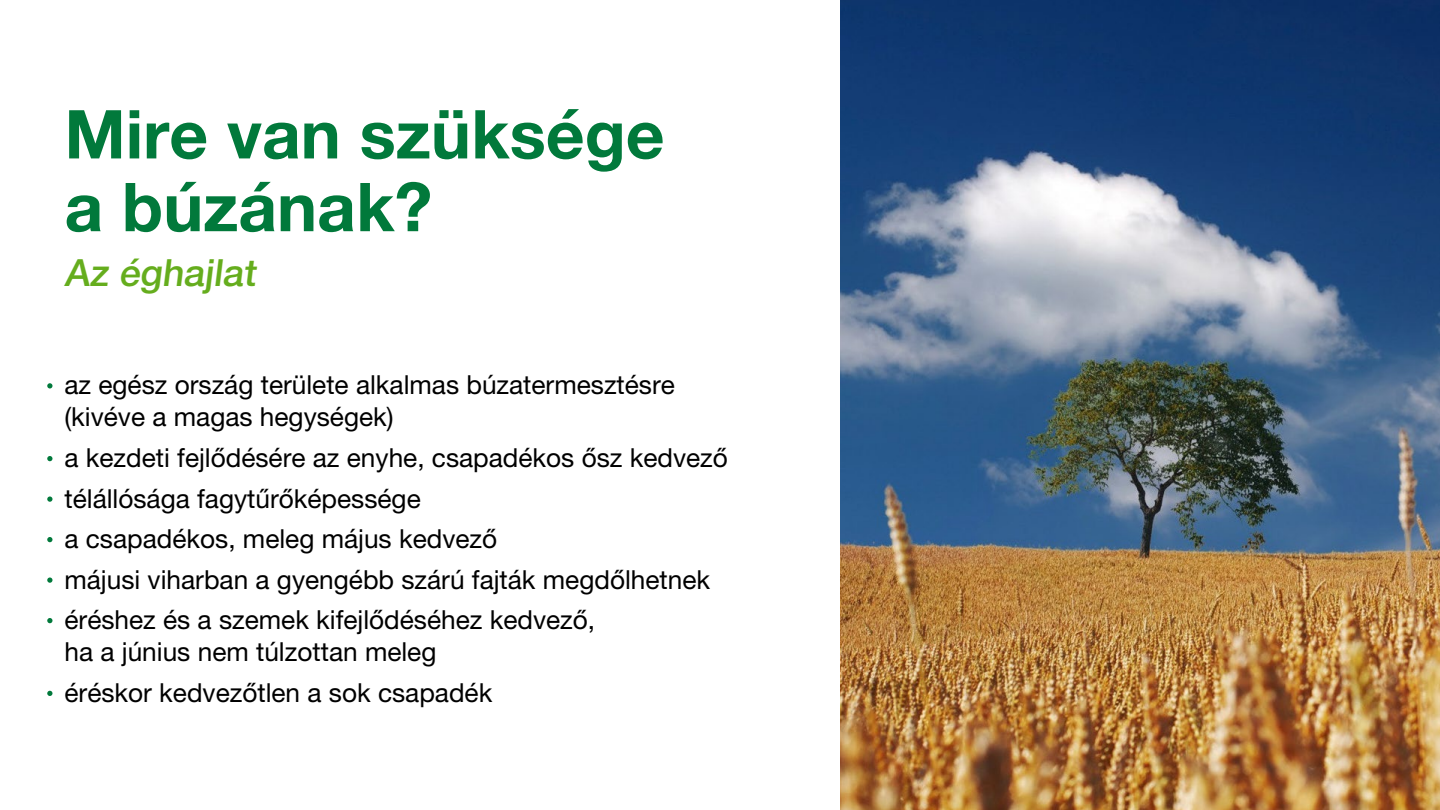
<style>
.page{position:relative;width:1440px;height:810px;background:#fff}
.page>*{position:absolute;margin:0;border:0;box-sizing:border-box;transform-origin:0 0}
.t1{font:700 67.5px/72.8px "Helvetica Neue LT Pro";color:#01793b}
.t2{font:500 37.5px "Helvetica Neue LT Pro";color:#65ad1d}
.t3{font:26.25px/31.5px "Helvetica Neue LT Pro";color:#000}
</style>
<div class="page">
<img style="left:840px;top:0;width:600px;height:810px">
<svg style="left:47px;top:383px;width:5px;height:5px"></svg>
<svg style="left:47px;top:496px;width:5px;height:6px"></svg>
<svg style="left:47px;top:618px;width:5px;height:5px"></svg>
<svg style="left:47px;top:456px;width:5px;height:5px"></svg>
<svg style="left:47px;top:578px;width:5px;height:5px"></svg>
<svg style="left:47px;top:691px;width:5px;height:5px"></svg>
<svg style="left:47px;top:537px;width:5px;height:5px"></svg>
<h1 class="t1" style="left:64px;top:97px;width:602px">Mire van szüksége a búzának?</h1>
<h2 class="t2" style="left:64px;top:250px;width:198px">Az éghajlat</h2>
<p class="t3" style="left:64px;top:369px;width:612px">az egész ország területe alkalmas búzatermesztésre (kivéve a magas hegységek)</p>
<p class="t3" style="left:64px;top:442px;width:665px">a kezdeti fejlődésére az enyhe, csapadékos ősz kedvező</p>
<p class="t3" style="left:64px;top:482px;width:358px">télállósága fagytűrőképessége</p>
<p class="t3" style="left:64px;top:523px;width:434px">a csapadékos, meleg május kedvező</p>
<p class="t3" style="left:64px;top:563px;width:647px">májusi viharban a gyengébb szárú fajták megdőlhetnek</p>
<p class="t3" style="left:64px;top:604px;width:532px">éréshez és a szemek kifejlődéséhez kedvező, ha a június nem túlzottan meleg</p>
<p class="t3" style="left:64px;top:677px;width:429px">éréskor kedvezőtlen a sok csapadék</p>
</div>
